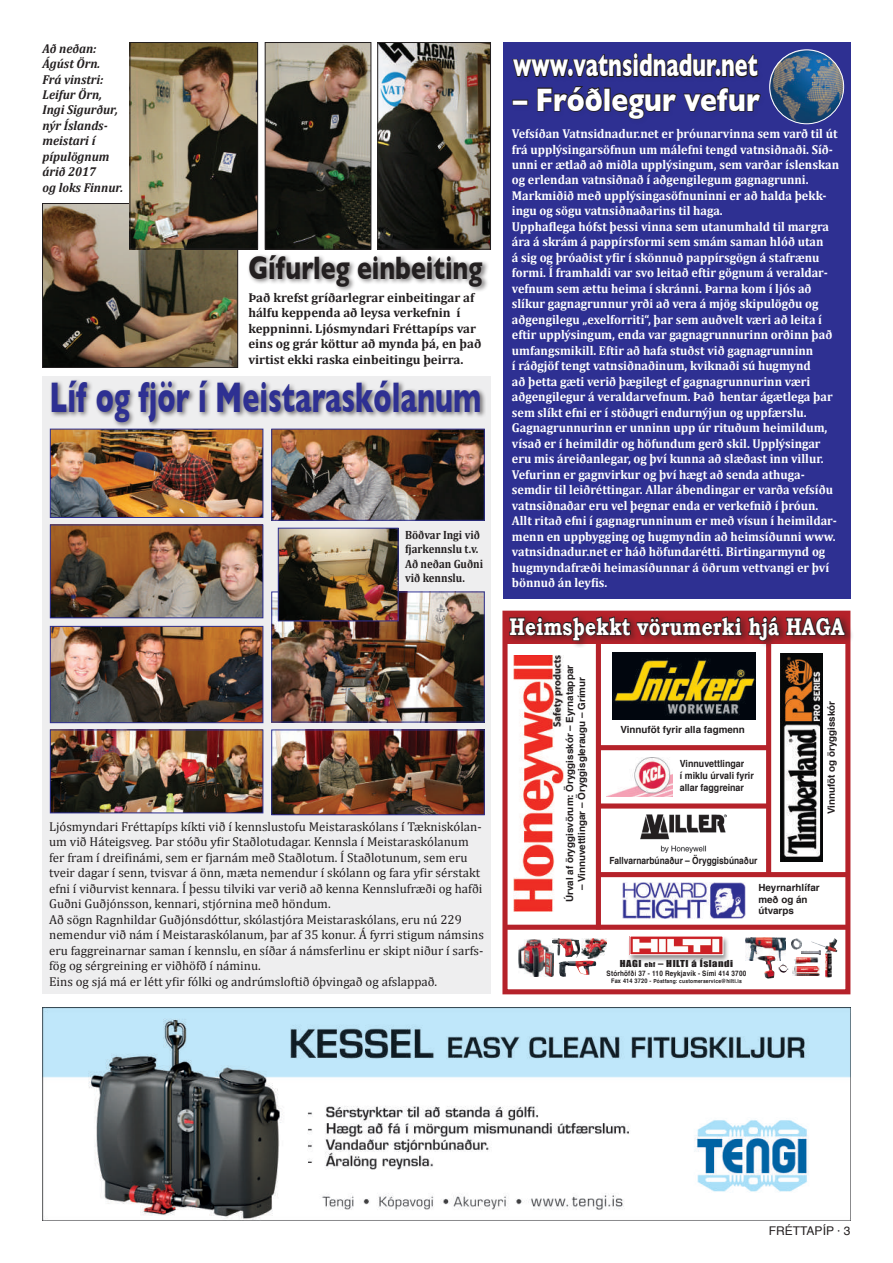
<style>
.page{position:relative;width:893px;height:1263px;background:#fff}
.page>*{position:absolute;margin:0;border:0;box-sizing:border-box;transform-origin:0 0}
.t1{font:700 43.65px "Gill Sans";color:#2e3092;scale:.65 1}
.t2{font:700 33.15px "Gill Sans";color:#fff;scale:.65 1}
.t3{font:700 33.15px "Gill Sans";color:#231f20;scale:.75 1}
.t4{font:700 33.15px "Gill Sans";color:#fff;scale:.85 1}
.t5{font:700 24px "Bookman Old Style";letter-spacing:.01em;color:#fff;scale:.79 1}
.t6{font:700 12.9px/15.5px "Cambria";color:#fff;scale:.95 1}
.t7{font:12.9px/15.5px "Cambria";color:#231f20}
.t8{font:700 12.9px/15.5px "Cambria";color:#231f20}
.t9{font:italic 700 12.9px/15.5px "Cambria";color:#231f20;scale:.95 1}
.t10{font:700 12px/14.4px "Cambria";color:#231f20;scale:.9 1}
.t11{font:12px "Helvetica";color:#231f20}
.t12{font:700 9.9px/11.9px "Helvetica";color:#231f20}
.t13{font:700 9.9px/11.9px "Helvetica";color:#231f20;scale:.9 1}
.t14{font:700 9.9px "Helvetica";color:#231f20;scale:.85 1}
.t15{font:8.85px "Impact";letter-spacing:.05em;color:#231f20;scale:1.2 1}
.t16{font:700 7.5px "Helvetica";letter-spacing:.03em;color:#231f20;scale:.85 1}
.t17{font:700 5.55px "Helvetica";letter-spacing:.03em;color:#231f20;scale:.9 1}
.s1{font-size:6.3px}
</style>
<div class="page">
<img style="left:43px;top:1008px;width:808px;height:212px">
<div style="left:503px;top:43px;width:347px;height:556px;background:#2e3092"></div>
<div style="left:502px;top:611px;width:348px;height:383px;background:#fff;border:5px solid #b5222a"></div>
<div style="left:627px;top:935px;width:103px;height:28px;background:#231f20;opacity:.5"></div>
<img style="left:632px;top:938px;width:89px;height:15px">
<div style="left:630px;top:936px;width:93px;height:19px;border:1px solid #fff"></div>
<div style="left:504px;top:925px;width:344px;height:5px;background:#b5222a"></div>
<div style="left:766px;top:641px;width:5px;height:233px;background:#b5222a"></div>
<div style="left:596px;top:641px;width:5px;height:288px;background:#b5222a"></div>
<div style="left:600px;top:745px;width:170px;height:5px;background:#b5222a"></div>
<div style="left:599px;top:803px;width:171px;height:5px;background:#b5222a"></div>
<div style="left:598px;top:872px;width:252px;height:5px;background:#b5222a"></div>
<img style="left:581px;top:938px;width:25px;height:20px">
<img style="left:746px;top:938px;width:39px;height:22px">
<img style="left:801px;top:951px;width:10px;height:3px">
<img style="left:811px;top:938px;width:26px;height:39px">
<img style="left:793px;top:967px;width:27px;height:9px">
<img style="left:756px;top:956px;width:18px;height:22px">
<img style="left:794px;top:957px;width:24px;height:7px">
<img style="left:518px;top:939px;width:36px;height:38px">
<svg style="left:791px;top:938px;width:11px;height:12px"></svg>
<svg style="left:778px;top:964px;width:10px;height:9px"></svg>
<img style="left:552px;top:938px;width:6px;height:17px">
<img style="left:513px;top:656px;width:50px;height:255px">
<img style="left:623px;top:883px;width:122px;height:35px">
<img style="left:607px;top:757px;width:66px;height:39px">
<img style="left:641px;top:814px;width:85px;height:39px">
<img style="left:612px;top:653px;width:143px;height:67px">
<img style="left:559px;top:961px;width:36px;height:16px">
<div style="left:507px;top:613px;width:347px;height:35px;background:#231f20;opacity:.5"></div>
<svg style="left:508px;top:615px;width:338px;height:29px;background:#792025"></svg>
<img style="left:781px;top:654px;width:41px;height:207px">
<svg style="left:512px;top:52px;width:247px;height:26px"></svg>
<div style="left:512px;top:100px;width:16px;height:5px;border:2px solid #231f20"></div>
<svg style="left:537px;top:86px;width:66px;height:26px"></svg>
<div style="left:604px;top:88px;width:7px;height:24px;border:2px solid #231f20"></div>
<svg style="left:611px;top:87px;width:150px;height:33px"></svg>
<div style="left:247px;top:253px;width:241px;height:40px;background:#231f20;opacity:.6"></div>
<img style="left:770px;top:50px;width:73px;height:74px">
<div style="left:769px;top:50px;width:75px;height:74px;border:1px solid #fff;border-radius:50%"></div>
<div style="left:43px;top:376px;width:448px;height:618px;background:#eeeeef"></div>
<div style="left:49px;top:378px;width:437px;height:51px;background:#231f20;opacity:.6"></div>
<img style="left:52px;top:731px;width:209px;height:80px">
<div style="left:50px;top:729px;width:213px;height:84px;border:1px solid #2e3092"></div>
<img style="left:273px;top:731px;width:210px;height:82px">
<div style="left:271px;top:729px;width:214px;height:86px;border:1px solid #2e3092"></div>
<img style="left:273px;top:593px;width:210px;height:127px">
<div style="left:271px;top:591px;width:214px;height:131px;border:1px solid #2e3092"></div>
<img style="left:273px;top:431px;width:210px;height:88px">
<div style="left:271px;top:429px;width:214px;height:92px;border:1px solid #2e3092"></div>
<img style="left:52px;top:431px;width:209px;height:85px">
<div style="left:50px;top:429px;width:213px;height:89px;border:1px solid #2e3092"></div>
<img style="left:52px;top:526px;width:209px;height:90px">
<div style="left:50px;top:524px;width:213px;height:94px;border:1px solid #2e3092"></div>
<img style="left:52px;top:628px;width:209px;height:93px">
<div style="left:50px;top:626px;width:213px;height:97px;border:1px solid #2e3092"></div>
<img style="left:280px;top:530px;width:117px;height:89px">
<div style="left:278px;top:528px;width:121px;height:93px;border:1px solid #2e3092"></div>
<img style="left:379px;top:44px;width:110px;height:204px">
<div style="left:377px;top:42px;width:114px;height:208px;border:1px solid #231f20"></div>
<img style="left:44px;top:205px;width:192px;height:161px">
<div style="left:42px;top:203px;width:196px;height:165px;border:1px solid #231f20"></div>
<img style="left:267px;top:44px;width:102px;height:204px">
<div style="left:265px;top:42px;width:106px;height:208px;border:1px solid #231f20"></div>
<img style="left:131px;top:44px;width:125px;height:203px">
<div style="left:129px;top:42px;width:129px;height:207px;border:1px solid #231f20"></div>
<p class="t9" style="left:43px;top:40px;width:86px">Að neðan:<br>Ágúst Örn.<br>Frá vinstri:<br>Leifur Örn,<br>Ingi Sigurður, nýr Íslands&shy;meistari í pípulögnum árið 2017<br>og loks Finnur.</p>
<h2 class="t3" style="left:248px;top:248px;width:314px">Gífurleg einbeiting</h2>
<p class="t8" style="left:248px;top:289px;width:235px">Það krefst gríðarlegrar einbeitingar af hálfu keppenda að leysa verkefnin í keppninni. Ljósmyndari Fréttapíps var eins og grár köttur að mynda þá, en það virtist ekki raska einbeitingu þeirra.</p>
<h1 class="t1" style="left:50px;top:372px;width:666px">Líf og fjör í Meistaraskólanum</h1>
<p class="t10" style="left:405px;top:527px;width:88px">Böðvar Ingi við fjarkennslu t.v.<br>Að neðan Guðni við kennslu.</p>
<p class="t7" style="left:49px;top:819px;width:436px">Ljósmyndari Fréttapíps kíkti við í kennslustofu Meistaraskólans í Tækniskólan&shy;um við Háteigsveg. Þar stóðu yfir Staðlotudagar. Kennsla í Meistaraskólanum fer fram í dreifinámi, sem er fjarnám með Staðlotum. Í Staðlotunum, sem eru tveir dagar í senn, tvisvar á önn, mæta nemendur í skólann og fara yfir sérstakt efni í viðurvist kennara. Í þessu tilviki var verið að kenna Kennslufræði og hafði Guðni Guðjónsson, kennari, stjórnina með höndum.<br>Að sögn Ragnhildar Guðjónsdóttur, skólastjóra Meistaraskólans, eru nú 229 nemendur við nám í Meistaraskólanum, þar af 35 konur. Á fyrri stigum námsins eru faggreinarnar saman í kennslu, en síðar á námsferlinu er skipt niður í sarfs&shy;fög og sérgreining er viðhöfð í náminu.<br>Eins og sjá má er létt yfir fólki og andrúmsloftið óþvingað og afslappað.</p>
<h2 class="t2" style="left:513px;top:46px;width:378px">www.vatnsidnadur.net</h2>
<h2 class="t4" style="left:513px;top:80px;width:292px">– Fróðlegur vefur</h2>
<p class="t6" style="left:512px;top:126px;width:346px">Vefsíðan Vatnsidnadur.net er þróunarvinna sem varð til út frá upplýsingarsöfnun um málefni tengd vatnsiðnaði. Síð&shy;unni er ætlað að miðla upplýsingum, sem varðar íslenskan og erlendan vatnsiðnað í aðgengilegum gagnagrunni.<br>Markmiðið með upplýsingasöfnuninni er að halda þekk&shy;ingu og sögu vatnsiðnaðarins til haga.<br>Upphaflega hófst þessi vinna sem utanumhald til margra ára á skrám á pappírsformi sem smám saman hlóð utan<br>á sig og þróaðist yfir í skönnuð pappírsgögn á stafrænu formi. Í framhaldi var svo leitað eftir gögnum á veraldar&shy;vefnum sem ættu heima í skránni. Þarna kom í ljós að slíkur gagnagrunnur yrði að vera á mjög skipulögðu og aðgengilegu „exelforriti“, þar sem auðvelt væri að leita í eftir upplýsingum, enda var gagnagrunnurinn orðinn það umfangsmikill. Eftir að hafa stuðst við gagnagrunninn<br>í ráðgjöf tengt vatnsiðnaðinum, kviknaði sú hugmynd<br>að þetta gæti verið þægilegt ef gagnagrunnurinn væri aðgengilegur á veraldarvefnum. Það hentar ágætlega þar sem slíkt efni er í stöðugri endurnýjun og uppfærslu.<br>Gagnagrunnurinn er unninn upp úr rituðum heimildum, vísað er í heimildir og höfundum gerð skil. Upplýsingar eru mis áreiðanlegar, og því kunna að slæðast inn villur.<br>Vefurinn er gagnvirkur og því hægt að senda athuga&shy;semdir til leiðréttingar. Allar ábendingar er varða vefsíðu vatnsiðnaðar eru vel þegnar enda er verkefnið í þróun.<br>Allt ritað efni í gagnagrunninum er með vísun í heimildar&shy;menn en uppbygging og hugmyndin að heimsíðunni www. vatnsidnadur.net er háð höfundarétti. Birtingarmynd og hugmyndafræði heimasíðunnar á öðrum vettvangi er því bönnuð án leyfis.</p>
<h3 class="t5" style="left:509px;top:612px;width:426px">Heimsþekkt vörumerki hjá HAGA</h3>
<p class="t12" style="left:564px;top:902px;width:239px;rotate:-90deg">Úrval af öryggisvörum: Öryggisskór – Eyrnatappar</p>
<p class="t12" style="left:576px;top:890px;width:215px;rotate:-90deg">– Vinnuvettlingar – Öryggisgleraugu – Grímur</p>
<p class="t12" style="left:620px;top:723px;width:126px">Vinnuföt fyrir alla fagmenn</p>
<p class="t13" style="left:680px;top:758px;width:84px">Vinnuvettlingar<br>í miklu úrvali fyrir allar faggreinar</p>
<p class="t14" style="left:609px;top:852px;width:176px">Fallvarnarbúnaður – Öryggisbúnaður</p>
<p class="t12" style="left:825px;top:814px;width:115px;rotate:-90deg">Vinnuföt og öryggisskór</p>
<p class="t12" style="left:758px;top:881px;width:63px">Heyrnarhlífar með og án útvarps</p>
<p class="t15" style="left:620px;top:956px;width:96px">HAGI <span class="s1">ehf</span> – HILTI á Íslandi</p>
<p class="t16" style="left:607px;top:967px;width:166px">Stórhöfði 37 - 110 Reykjavík - Sími 414 3700</p>
<p class="t17" style="left:611px;top:977px;width:147px"><span class="s1">Fax 414 3720 -</span> Póstfang: customerservice@hilti.is</p>
<p class="t11" style="left:769px;top:1222px;width:83px">FRÉTTAPÍP · 3</p>
</div>
